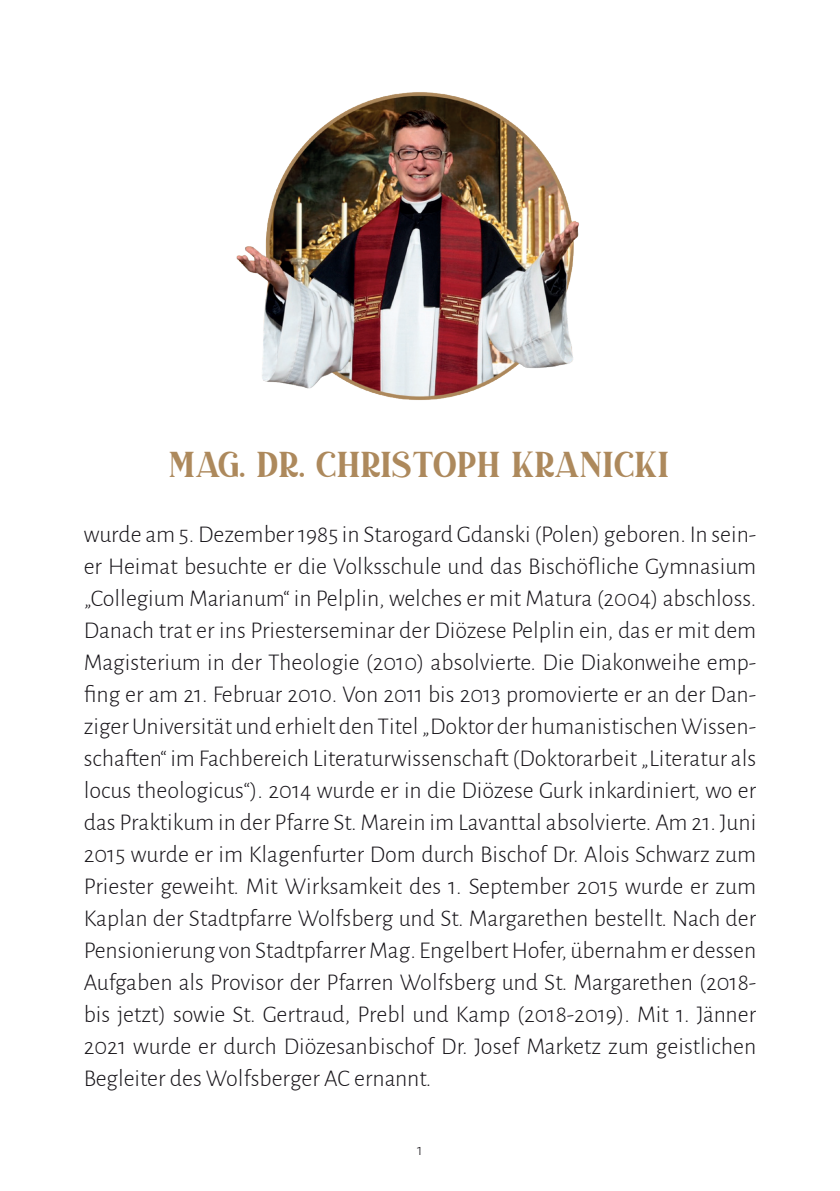
<style>
.page{position:relative;width:840px;height:1191px;background:#fff}
.page>*{position:absolute;margin:0;border:0;box-sizing:border-box;transform-origin:0 0}
.t1{font:36px "Duarose Serif";color:#ad895c}
.t2{font:300 24px/32px "Alegreya Sans";color:#171419;text-align:justify}
.t3{font:300 16px "Alegreya Sans";color:#171419}
</style>
<div class="page">
<img style="left:236px;top:92px;width:343px;height:308px">
<p class="t1" style="left:170px;top:444px;width:501px">MAG. DR. CHRISTOPH KRANICKI</p>
<p class="t2" style="left:84px;top:517px;width:673px">wurde am 5. Dezember 1985 in Starogard Gdanski (Polen) geboren. In sein&shy;er Heimat besuchte er die Volksschule und das Bischöfliche Gymnasium „Collegium Marianum“ in Pelplin, welches er mit Matura (2004) abschloss.<br>Danach trat er ins Priesterseminar der Diözese Pelplin ein, das er mit dem Magisterium in der Theologie (2010) absolvierte. Die Diakonweihe emp&shy;fing er am 21. Februar 2010. Von 2011 bis 2013 promovierte er an der Dan&shy;ziger Universität und erhielt den Titel „Doktor der humanistischen Wissen&shy;schaften“ im Fachbereich Literaturwissenschaft (Doktorarbeit „Literatur als locus theologicus“). 2014 wurde er in die Diözese Gurk inkardiniert, wo er das Praktikum in der Pfarre St. Marein im Lavanttal absolvierte. Am 21. Juni 2015 wurde er im Klagenfurter Dom durch Bischof Dr. Alois Schwarz zum Priester geweiht. Mit Wirksamkeit des 1. September 2015 wurde er zum Kaplan der Stadtpfarre Wolfsberg und St. Margarethen bestellt. Nach der Pensionierung von Stadtpfarrer Mag. Engelbert Hofer, übernahm er dessen Aufgaben als Provisor der Pfarren Wolfsberg und St. Margarethen (2018- bis jetzt) sowie St. Gertraud, Prebl und Kamp (2018-2019). Mit 1. Jänner 2021 wurde er durch Diözesanbischof Dr. Josef Marketz zum geistlichen Begleiter des Wolfsberger AC ernannt.</p>
<p class="t3" style="left:417px;top:1139px;width:7px">1</p>
</div>
